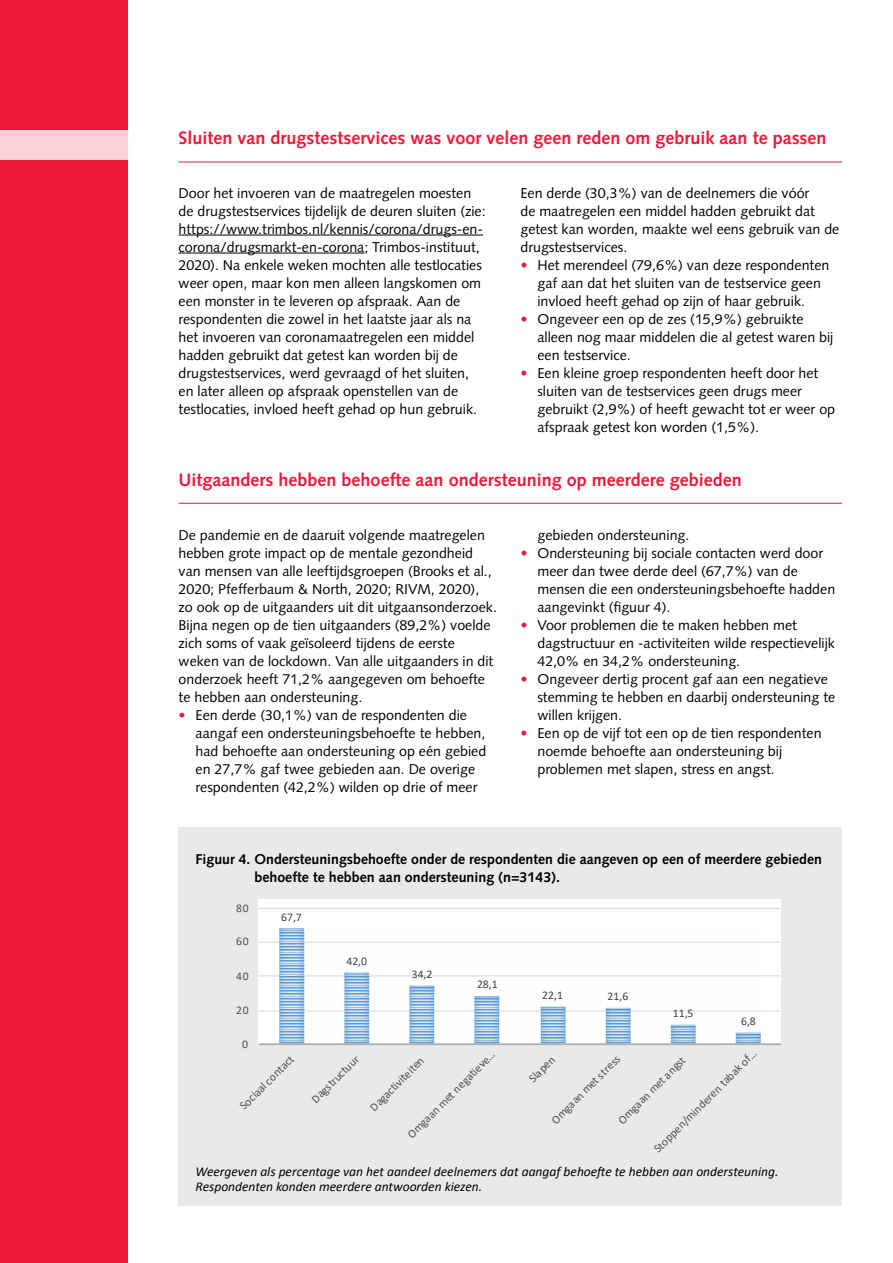
<style>
.page{position:relative;width:893px;height:1263px;background:#fff}
.page>*{position:absolute;margin:0;border:0;box-sizing:border-box;transform-origin:0 0}
.t1{font:700 18px "Syntax LT Std";color:#ed1a3b}
.t2{font:14.25px/18px "Syntax LT Std";color:#000}
.t3{font:700 14.25px/18px "Syntax LT Std";color:#000}
.t4{font:italic 13.5px/15.5px "Calibri";color:#000}
.t5{font:11.7px "Calibri";letter-spacing:.05em;color:#595959}
.t6{font:11.7px "Calibri";color:#404040}
.s1{color:#ed1a3b}
</style>
<div class="page">
<div style="left:0;top:0;width:128px;height:1263px;background:#ed1a3b"></div>
<div style="left:0;top:130px;width:128px;height:29px;background:#fbd1d7"></div>
<div style="left:179px;top:828px;width:663px;height:378px;background:#e9e9ea"></div>
<hr style="left:179px;top:235px;width:304px;height:1px;background:#000">
<hr style="left:179px;top:253px;width:185px;height:1px;background:#000">
<hr style="left:179px;top:162px;width:663px;height:1px;background:#ed1a3b">
<hr style="left:179px;top:503px;width:663px;height:1px;background:#ed1a3b">
<div style="left:258px;top:899px;width:523px;height:145px;background:#fff"></div>
<hr style="left:258px;top:1010px;width:522px;height:1px;background:#d9d9d9">
<hr style="left:258px;top:975px;width:522px;height:1px;background:#d9d9d9">
<hr style="left:258px;top:942px;width:522px;height:1px;background:#d9d9d9">
<hr style="left:258px;top:908px;width:522px;height:1px;background:#d9d9d9">
<img style="left:280px;top:928px;width:480px;height:115px">
<hr style="left:259px;top:1043px;width:522px;height:2px;background:#bfbfbf">
<p class="t1" style="left:179px;top:127px;width:649px">Sluiten van drugstestservices was voor velen geen reden om gebruik aan te passen</p>
<p class="t2" style="left:179px;top:184px;width:309px">Door het invoeren van de maatregelen moesten de drugstestservices tijdelijk de deuren sluiten (zie: https://www.trimbos.nl/kennis/corona/drugs-en&shy;corona/drugsmarkt-en-corona; Trimbos-instituut, 2020). Na enkele weken mochten alle testlocaties weer open, maar kon men alleen langskomen om een monster in te leveren op afspraak. Aan de respondenten die zowel in het laatste jaar als na het invoeren van coronamaatregelen een middel hadden gebruikt dat getest kan worden bij de drugstestservices, werd gevraagd of het sluiten, en later alleen op afspraak openstellen van de testlocaties, invloed heeft gehad op hun gebruik.</p>
<p class="t2" style="left:520px;top:184px;width:320px">Een derde (30,3%) van de deelnemers die vóór<br>de maatregelen een middel hadden gebruikt dat getest kan worden, maakte wel eens gebruik van de drugstestservices.</p>
<p class="t2" style="left:537px;top:256px;width:293px;text-indent:-17px"><span class="s1">•</span> Het merendeel (79,6%) van deze respondenten gaf aan dat het sluiten van de testservice geen invloed heeft gehad op zijn of haar gebruik.</p>
<p class="t2" style="left:537px;top:310px;width:298px;text-indent:-17px"><span class="s1">•</span> Ongeveer een op de zes (15,9%) gebruikte alleen nog maar middelen die al getest waren bij een testservice.</p>
<p class="t2" style="left:537px;top:364px;width:299px;text-indent:-17px"><span class="s1">•</span> Een kleine groep respondenten heeft door het sluiten van de testservices geen drugs meer gebruikt (2,9%) of heeft gewacht tot er weer op afspraak getest kon worden (1,5%).</p>
<p class="t1" style="left:179px;top:469px;width:565px">Uitgaanders hebben behoefte aan ondersteuning op meerdere gebieden</p>
<p class="t2" style="left:179px;top:526px;width:320px">De pandemie en de daaruit volgende maatregelen hebben grote impact op de mentale gezondheid van mensen van alle leeftijdsgroepen (Brooks et al., 2020; Pfefferbaum &amp; North, 2020; RIVM, 2020), zo ook op de uitgaanders uit dit uitgaansonderzoek.<br>Bijna negen op de tien uitgaanders (89,2%) voelde zich soms of vaak geïsoleerd tijdens de eerste weken van de lockdown. Van alle uitgaanders in dit onderzoek heeft 71,2% aangegeven om behoefte te hebben aan ondersteuning.</p>
<p class="t2" style="left:196px;top:706px;width:292px;text-indent:-17px"><span class="s1">•</span> Een derde (30,1%) van de respondenten die aangaf een ondersteuningsbehoefte te hebben, had behoefte aan ondersteuning op eén gebied en 27,7% gaf twee gebieden aan. De overige respondenten (42,2%) wilden op drie of meer</p>
<p class="t2" style="left:537px;top:526px;width:154px">gebieden ondersteuning.</p>
<p class="t2" style="left:537px;top:544px;width:299px;text-indent:-17px"><span class="s1">•</span> Ondersteuning bij sociale contacten werd door meer dan twee derde deel (67,7%) van de mensen die een ondersteuningsbehoefte hadden aangevinkt (figuur 4).</p>
<p class="t2" style="left:537px;top:616px;width:299px;text-indent:-17px"><span class="s1">•</span> Voor problemen die te maken hebben met dagstructuur en -activiteiten wilde respectievelijk<br>42,0% en 34,2% ondersteuning.</p>
<p class="t2" style="left:537px;top:670px;width:299px;text-indent:-17px"><span class="s1">•</span> Ongeveer dertig procent gaf aan een negatieve stemming te hebben en daarbij ondersteuning te willen krijgen.</p>
<p class="t2" style="left:537px;top:724px;width:286px;text-indent:-17px"><span class="s1">•</span> Een op de vijf tot een op de tien respondenten noemde behoefte aan ondersteuning bij problemen met slapen, stress en angst.</p>
<p class="t3" style="left:254px;top:850px;width:569px;text-indent:-59px">Figuur 4. Ondersteuningsbehoefte onder de respondenten die aangeven op een of meerdere gebieden behoefte te hebben aan ondersteuning (n=3143).</p>
<p class="t5" style="left:236px;top:900px;width:14px">80</p>
<p class="t5" style="left:236px;top:933px;width:14px">60</p>
<p class="t5" style="left:236px;top:968px;width:14px">40</p>
<p class="t5" style="left:236px;top:1002px;width:14px">20</p>
<p class="t5" style="left:242px;top:1036px;width:7px">0</p>
<p class="t6" style="left:281px;top:909px;width:22px">67,7</p>
<p class="t6" style="left:346px;top:953px;width:22px">42,0</p>
<p class="t6" style="left:412px;top:966px;width:22px">34,2</p>
<p class="t6" style="left:477px;top:976px;width:22px">28,1</p>
<p class="t6" style="left:542px;top:987px;width:22px">22,1</p>
<p class="t6" style="left:608px;top:988px;width:22px">21,6</p>
<p class="t6" style="left:673px;top:1005px;width:22px">11,5</p>
<p class="t6" style="left:741px;top:1013px;width:16px">6,8</p>
<p class="t5" style="left:650px;top:1145px;width:142px;rotate:-45deg">Stoppen/minderen tabak of…</p>
<p class="t5" style="left:404px;top:1130px;width:120px;rotate:-45deg">Omgaan met negatieve…</p>
<p class="t5" style="left:525px;top:1074px;width:34px;rotate:-45deg">Slapen</p>
<p class="t5" style="left:236px;top:1102px;width:73px;rotate:-45deg">Sociaal contact</p>
<p class="t5" style="left:308px;top:1095px;width:64px;rotate:-45deg">Dagstructuur</p>
<p class="t5" style="left:366px;top:1103px;width:73px;rotate:-45deg">Dagactiviteiten</p>
<p class="t5" style="left:548px;top:1116px;width:93px;rotate:-45deg">Omgaan met stress</p>
<p class="t5" style="left:614px;top:1116px;width:91px;rotate:-45deg">Omgaan met angst</p>
<p class="t4" style="left:196px;top:1163px;width:584px">Weergeven als percentage van het aandeel deelnemers dat aangaf behoefte te hebben aan ondersteuning.<br>Respondenten konden meerdere antwoorden kiezen.</p>
</div>
